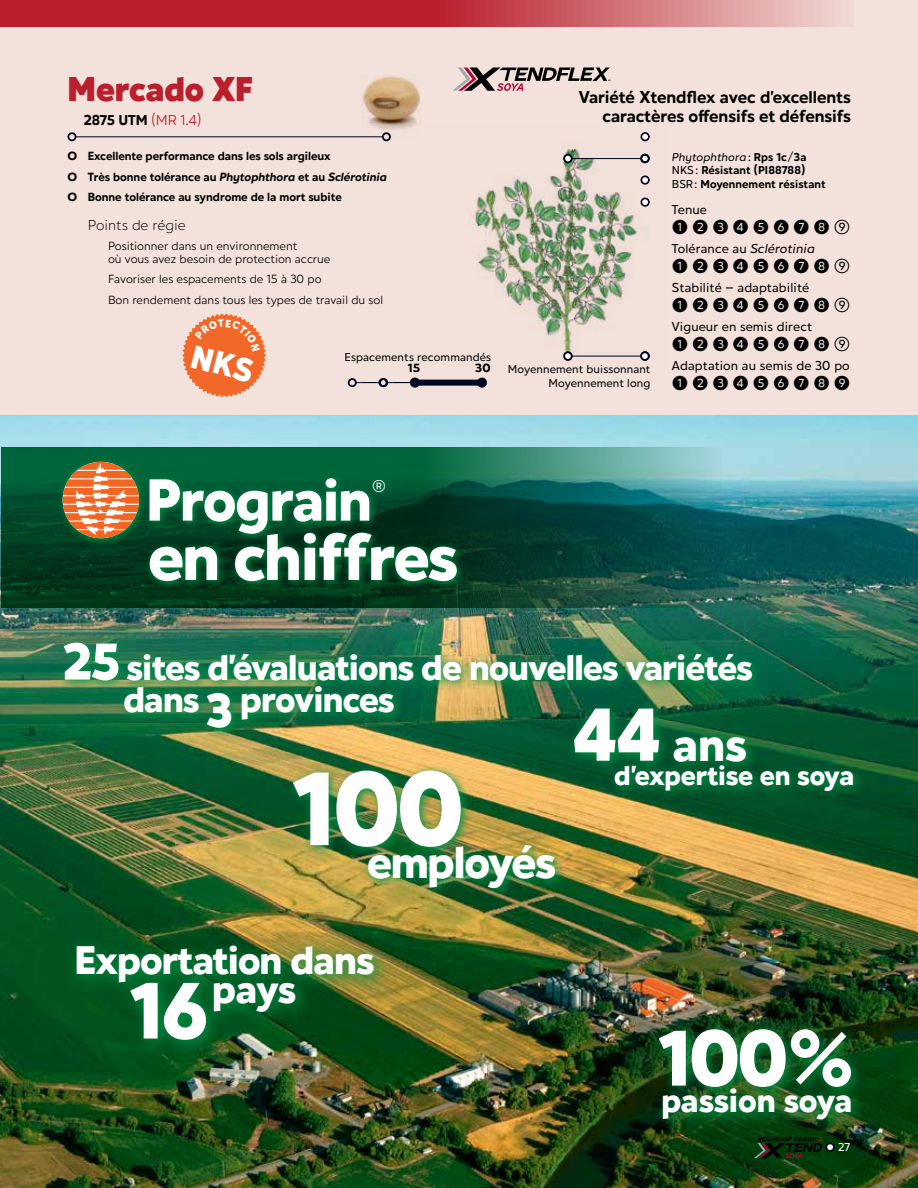
<style>
.page{position:relative;width:918px;height:1188px;background:#fff}
.page>*{position:absolute;margin:0;border:0;box-sizing:border-box;transform-origin:0 0}
.t1{font:900 108.75px "Hartwell";color:#fff}
.t2{font:900 82.2px "Hartwell";color:#fff}
.t3{font:900 69px "Hartwell";letter-spacing:-.025em;color:#fff}
.t4{font:900 61.95px "Hartwell";letter-spacing:-.02em;color:#fff}
.t5{font:900 49.35px "Hartwell";color:#fff}
.t6{font:900 47.55px "Hartwell";letter-spacing:-.03em;color:#fff}
.t7{font:900 41.7px "Hartwell";letter-spacing:-.02em;color:#fff}
.t8{font:900 37.8px/32.4px "Hartwell";letter-spacing:-.025em;color:#fff}
.t9{font:800 36px "Hartwell";color:#ba1f2d}
.t10{font:900 34.65px "Hartwell";letter-spacing:-.005em;color:#fff}
.t11{font:900 28.8px "Hartwell";letter-spacing:-.005em;color:#fff}
.t12{font:500 21px "Hartwell";letter-spacing:.18em;color:#000}
.t13{font:700 18px/19.4px "Hartwell";letter-spacing:-.005em;color:#000;text-align:right}
.t14{font:500 18px "Hartwell";color:#fff}
.t15{font:700 15px "Hartwell";letter-spacing:-.005em;color:#000}
.t16{font:300 15px "Hartwell";color:#000}
.t17{font:500 13.5px "Hartwell";letter-spacing:.01em;color:#000}
.t18{font:700 12.45px "Hartwell";color:#000;scale:1.09 1}
.t19{font:12.3px/13.5px "Hartwell";letter-spacing:-.005em;color:#000}
.t20{font:700 12.3px/20.2px "Hartwell";color:#000}
.t21{font:700 12px/13.5px "Hartwell";letter-spacing:.005em;color:#000}
.t22{font:500 12px/13.5px "Hartwell";letter-spacing:.005em;color:#000;text-align:right}
.t23{font:500 12px "Hartwell";color:#fff}
.s1{font-weight:400;color:#ba1f2d}
.s2{font-size:12.45px}
.s3{font-style:italic}
.s4{font-weight:500;font-style:italic}
.s5{font-weight:500}
.s6{font-size:54px}
.s7{font-size:49.8px}
.s8{font-size:78.15px}
.s9{font-size:83.4px}
</style>
<div class="page">
<img style="left:0;top:415px;width:918px;height:773px">
<svg style="left:1px;top:448px;width:720px;height:160px;background:#145746"></svg>
<div style="left:0;top:0;width:918px;height:415px;background:#f3e1db"></div>
<img style="left:475px;top:132px;width:175px;height:234px">
<div style="left:641px;top:198px;width:8px;height:8px;background:#fff;border-radius:50%"></div>
<div style="left:641px;top:198px;width:9px;height:9px;border:2px solid #00061f;border-radius:50%"></div>
<div style="left:641px;top:176px;width:8px;height:8px;background:#fff;border-radius:50%"></div>
<div style="left:641px;top:175px;width:9px;height:10px;border:2px solid #00061f;border-radius:50%"></div>
<div style="left:641px;top:155px;width:8px;height:7px;background:#fff;border-radius:50%"></div>
<div style="left:641px;top:154px;width:9px;height:9px;border:2px solid #00061f;border-radius:50%"></div>
<div style="left:641px;top:133px;width:8px;height:7px;background:#fff;border-radius:50%"></div>
<div style="left:641px;top:132px;width:9px;height:9px;border:2px solid #00061f;border-radius:50%"></div>
<div style="left:564px;top:352px;width:8px;height:8px;background:#fff;border-radius:50%"></div>
<div style="left:642px;top:352px;width:7px;height:8px;background:#fff;border-radius:50%"></div>
<hr style="left:572px;top:356px;width:69px;height:1px;background:#00061f">
<div style="left:563px;top:351px;width:10px;height:10px;border:2px solid #00061f;border-radius:50%"></div>
<div style="left:640px;top:351px;width:10px;height:10px;border:2px solid #00061f;border-radius:50%"></div>
<div style="left:564px;top:155px;width:8px;height:7px;background:#fff;border-radius:50%"></div>
<hr style="left:572px;top:158px;width:69px;height:1px;background:#00061f">
<div style="left:563px;top:154px;width:10px;height:9px;border:2px solid #00061f;border-radius:50%"></div>
<div style="left:640px;top:154px;width:10px;height:9px;border:2px solid #00061f;border-radius:50%"></div>
<svg style="left:754px;top:1137px;width:68px;height:21px"></svg>
<div style="left:826px;top:1143px;width:8px;height:8px;background:#fff;border-radius:50%"></div>
<div style="left:826px;top:1143px;width:9px;height:9px;border:2px solid #00061f;border-radius:50%"></div>
<hr style="left:76px;top:136px;width:307px;height:1px;background:#00061f">
<div style="left:67px;top:132px;width:10px;height:9px;border:2px solid #00061f;border-radius:50%"></div>
<div style="left:382px;top:132px;width:9px;height:9px;border:2px solid #00061f;border-radius:50%"></div>
<img style="left:361px;top:74px;width:60px;height:64px">
<svg style="left:452px;top:67px;width:159px;height:24px"></svg>
<svg style="left:357px;top:382px;width:21px;height:1px"></svg>
<div style="left:348px;top:378px;width:9px;height:9px;border:2px solid #00061f;border-radius:50%"></div>
<div style="left:379px;top:378px;width:9px;height:9px;border:2px solid #00061f;border-radius:50%"></div>
<div style="left:415px;top:380px;width:67px;height:6px;background:#00061f"></div>
<svg style="left:410px;top:378px;width:10px;height:10px"></svg>
<div style="left:477px;top:378px;width:10px;height:10px;background:#00061f;border-radius:50%"></div>
<svg style="left:387px;top:382px;width:23px;height:1px"></svg>
<div style="left:378px;top:378px;width:9px;height:9px;border:2px solid #00061f;border-radius:50%"></div>
<div style="left:410px;top:378px;width:9px;height:9px;border:2px solid #00061f;border-radius:50%"></div>
<svg style="left:0;top:0;width:842px;height:27px;background:#c64a54"></svg>
<img style="left:287px;top:764px;width:279px;height:135px">
<svg style="left:57px;top:456px;width:409px;height:134px;background:#00572e"></svg>
<svg style="left:63px;top:462px;width:76px;height:76px;background:#c38758"></svg>
<img style="left:58px;top:636px;width:706px;height:103px">
<svg style="left:566px;top:701px;width:299px;height:103px;background:#0b6234"></svg>
<svg style="left:66px;top:935px;width:325px;height:123px;background:#1a6328"></svg>
<svg style="left:651px;top:1020px;width:215px;height:115px;background:#0d5822"></svg>
<svg style="left:182px;top:313px;width:84px;height:84px"></svg>
<h3 class="t9" style="left:68px;top:68px;width:187px">Mercado XF</h3>
<p class="t15" style="left:84px;top:111px;width:119px">2875 UTM <span class="s1">(MR 1.4)</span></p>
<p class="t20" style="left:68px;top:147px;width:321px"><span class="s2">O</span> Excellente performance dans les sols argileux<br><span class="s2">O</span> Très bonne tolérance au <span class="s3">Phytophthora</span> et au <span class="s3">Sclérotinia<br></span><span class="s2">O</span> Bonne tolérance au syndrome de la mort subite</p>
<p class="t16" style="left:88px;top:216px;width:99px">Points de régie</p>
<p class="t19" style="left:108px;top:240px;width:224px">Positionner dans un environnement<br>où vous avez besoin de protection accrue</p>
<p class="t19" style="left:108px;top:270px;width:277px;line-height:20.2px">Favoriser les espacements de 15 à 30 po<br>Bon rendement dans tous les types de travail du sol</p>
<p class="t22" style="left:345px;top:351px;width:148px">Espacements recommandés</p>
<p class="t18" style="left:407px;top:361px;width:13px">15</p>
<p class="t18" style="left:475px;top:361px;width:16px">30</p>
<h3 class="t13" style="left:579px;top:89px;width:274px">Variété Xtendflex avec d’excellents caractères offensifs et défensifs</h3>
<p class="t22" style="left:508px;top:364px;width:144px">Moyennement buissonnant<br>Moyennement long</p>
<p class="t21" style="left:672px;top:151px;width:155px"><span class="s4">Phytophthora</span> <span class="s5">:</span> Rps 1c/3a<br><span class="s5">NKS :</span> Résistant (PI88788)<br><span class="s5">BSR :</span> Moyennement résistant</p>
<p class="t17" style="left:672px;top:202px;width:36px">Tenue</p>
<h3 class="t12" style="left:672px;top:214px;width:180px">➊➋➌➍➎➏➐➑➈</h3>
<p class="t17" style="left:672px;top:241px;width:145px">Tolérance au <span class="s3">Sclérotinia</span></p>
<h3 class="t12" style="left:672px;top:253px;width:180px">➊➋➌➍➎➏➐➑➈</h3>
<p class="t17" style="left:672px;top:280px;width:139px">Stabilité – adaptabilité</p>
<h3 class="t12" style="left:672px;top:292px;width:180px">➊➋➌➍➎➏➐➑➈</h3>
<p class="t17" style="left:672px;top:319px;width:142px">Vigueur en semis direct</p>
<h3 class="t12" style="left:672px;top:331px;width:180px">➊➋➌➍➎➏➐➑➈</h3>
<p class="t17" style="left:672px;top:358px;width:179px">Adaptation au semis de 30 po</p>
<h3 class="t12" style="left:672px;top:370px;width:180px">➊➋➌➍➎➏➐➑➒</h3>
<h3 class="t4" style="left:146px;top:464px;width:228px">Prograin</h3>
<h3 class="t14" style="left:372px;top:476px;width:15px">®</h3>
<h3 class="t3" style="left:148px;top:517px;width:311px">en chiffres</h3>
<h3 class="t8" style="left:123px;top:655px;width:631px;text-indent:-61px"><span class="s6">25</span> sites d’évaluations de nouvelles variétés dans <span class="s7">3</span> provinces</h3>
<h3 class="t5" style="left:574px;top:716px;width:174px"><span class="s8">44</span> ans</h3>
<h3 class="t11" style="left:614px;top:759px;width:241px">d’expertise en soya</h3>
<h1 class="t1" style="left:291px;top:746px;width:175px">100</h1>
<h3 class="t6" style="left:367px;top:834px;width:190px">employés</h3>
<h3 class="t7" style="left:75px;top:936px;width:301px">Exportation dans</h3>
<h3 class="t7" style="left:129px;top:965px;width:169px"><span class="s9">16</span> pays</h3>
<h2 class="t2" style="left:657px;top:1011px;width:200px">100%</h2>
<h3 class="t10" style="left:661px;top:1081px;width:193px">passion soya</h3>
<p class="t23" style="left:838px;top:1140px;width:14px">27</p>
</div>
